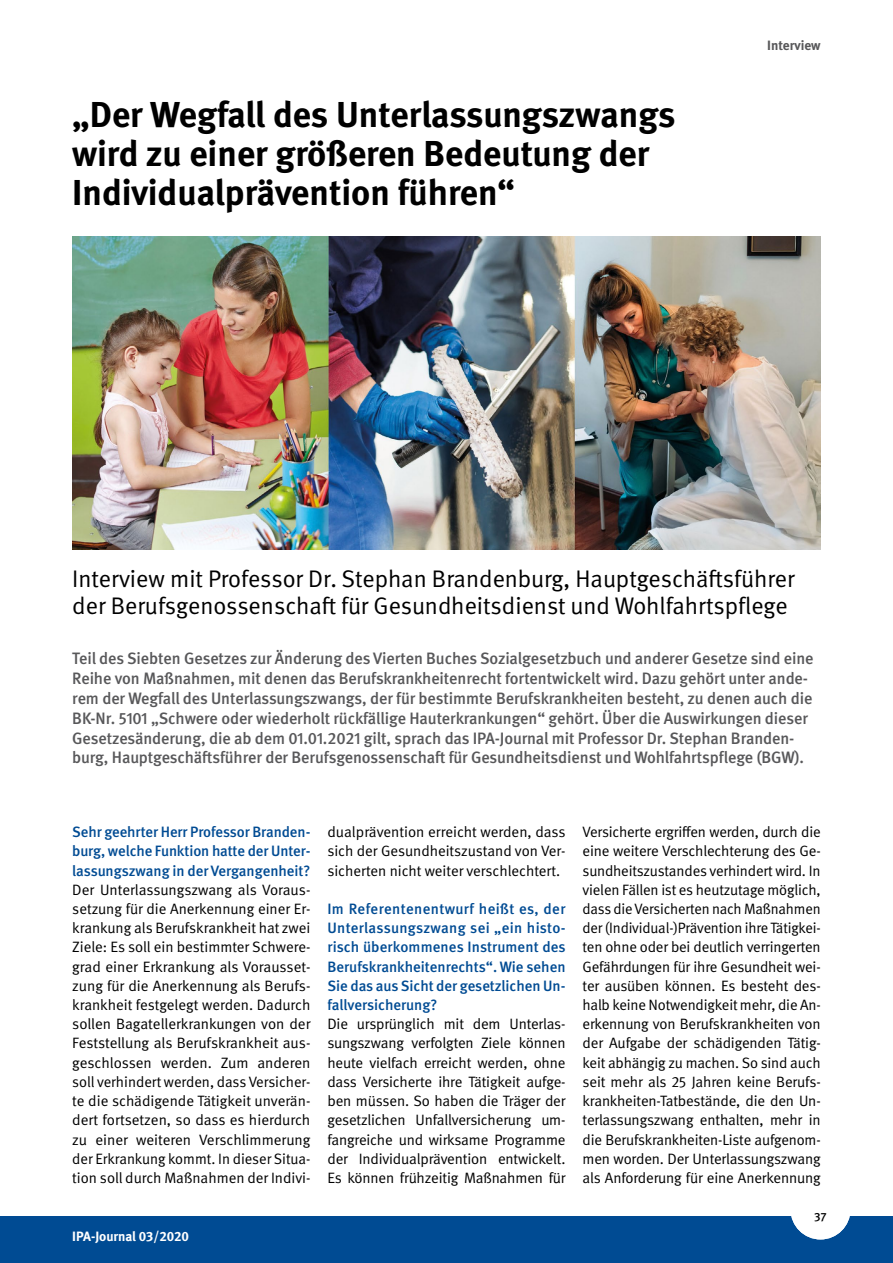
<style>
.page{position:relative;width:893px;height:1263px;background:#fff}
.page>*{position:absolute;margin:0;border:0;box-sizing:border-box;transform-origin:0 0}
._01_Standardschriftarten_ArtikelÜberschri{font:700 36px/39px "DGUV Meta";color:#000}
._01_Standardschriftarten_ArtikelÜberschri-2{font:24px/27px "DGUV Meta";color:#000}
._01_Standardschriftarten_Anleser_11pt{font:500 16.5px/19.8px "DGUV Meta";letter-spacing:-.005em;color:#58585a}
._01_Standardschriftarten_08_Interviewantw{font:15px/19.2px "DGUV Meta";letter-spacing:-.01em;color:#000;text-align:justify}
._01_Standardschriftarten_07_Interviewfrag{font:500 15px/19.2px "DGUV Meta";letter-spacing:-.005em;color:#004b93;text-align:justify}
.t1{font:700 13.5px "DGUV Meta";letter-spacing:-.005em;color:#fff}
.t2{font:700 13.5px "DGUV Meta";color:#58585a}
.t3{font:500 13.5px "DGUV Meta";color:#000}
.t4{font:500 12px "DGUV Meta";color:#000}
</style>
<div class="page">
<div style="left:0;top:1216px;width:893px;height:47px;background:#004b93"></div>
<div style="left:791px;top:1179px;width:59px;height:60px;background:#fff;border-radius:50%"></div>
<img style="left:72px;top:236px;width:749px;height:313px">
<h1 class="_01_Standardschriftarten_ArtikelÜberschri" style="left:72px;top:96px;width:605px">„Der Wegfall des Unterlassungszwangs wird zu einer größeren Bedeutung der<br>Individualprävention führen“</h1>
<p class="t2" style="left:767px;top:37px;width:55px">Interview</p>
<h2 class="_01_Standardschriftarten_ArtikelÜberschri-2" style="left:72px;top:565px;width:724px">Interview mit Professor Dr. Stephan Brandenburg, Hauptgeschäftsführer der Berufsgenossenschaft für Gesundheitsdienst und Wohlfahrtspflege</h2>
<p class="_01_Standardschriftarten_Anleser_11pt" style="left:72px;top:649px;width:743px">Teil des Siebten Gesetzes zur Änderung des Vierten Buches Sozialgesetzbuch und anderer Gesetze sind eine Reihe von Maßnahmen, mit denen das Berufskrankheitenrecht fortentwickelt wird. Dazu gehört unter ande&shy;rem der Wegfall des Unterlassungszwangs, der für bestimmte Berufskrankheiten besteht, zu denen auch die BK-Nr. 5101 „Schwere oder wiederholt rückfällige Hauterkrankungen“ gehört. Über die Auswirkungen dieser Gesetzesänderung, die ab dem 01.01.2021 gilt, sprach das IPA-Journal mit Professor Dr. Stephan Branden&shy;burg, Hauptgeschäftsführer der Berufsgenossenschaft für Gesundheitsdienst und Wohlfahrtspflege (BGW).</p>
<p class="_01_Standardschriftarten_07_Interviewfrag" style="left:72px;top:823px;width:240px">Sehr geehrter Herr Professor Branden&shy;burg, welche Funktion hatte der Unter&shy;lassungszwang in der Vergangenheit?</p>
<p class="_01_Standardschriftarten_08_Interviewantw" style="left:72px;top:880px;width:240px">Der Unterlassungszwang als Voraus&shy;setzung für die Anerkennung einer Er&shy;krankung als Berufskrankheit hat zwei Ziele: Es soll ein bestimmter Schwere&shy;grad einer Erkrankung als Vorausset&shy;zung für die Anerkennung als Berufs&shy;krankheit festgelegt werden. Dadurch sollen Bagatellerkrankungen von der Feststellung als Berufskrankheit aus&shy;geschlossen werden. Zum anderen soll verhindert werden, dass Versicher&shy;te die schädigende Tätigkeit unverän&shy;dert fortsetzen, so dass es hierdurch zu einer weiteren Verschlimmerung der Erkrankung kommt. In dieser Situa&shy;tion soll durch Maßnahmen der Indivi-</p>
<p class="t1" style="left:72px;top:1228px;width:118px">IPA-Journal 03/2020</p>
<p class="_01_Standardschriftarten_08_Interviewantw" style="left:327px;top:823px;width:240px">dualprävention erreicht werden, dass sich der Gesundheitszustand von Ver&shy;sicherten nicht weiter verschlechtert.</p>
<p class="_01_Standardschriftarten_07_Interviewfrag" style="left:327px;top:900px;width:240px">Im Referentenentwurf heißt es, der Unterlassungszwang sei „ein histo&shy;risch überkommenes Instrument des Berufskrankheitenrechts“. Wie sehen Sie das aus Sicht der gesetzlichen Un&shy;fallversicherung?</p>
<p class="_01_Standardschriftarten_08_Interviewantw" style="left:327px;top:1015px;width:240px">Die ursprünglich mit dem Unterlas&shy;sungszwang verfolgten Ziele können heute vielfach erreicht werden, ohne dass Versicherte ihre Tätigkeit aufge&shy;ben müssen. So haben die Träger der gesetzlichen Unfallversicherung um&shy;fangreiche und wirksame Programme der Individualprävention entwickelt.<br>Es können frühzeitig Maßnahmen für</p>
<p class="_01_Standardschriftarten_08_Interviewantw" style="left:583px;top:823px;width:240px">Versicherte ergriffen werden, durch die eine weitere Verschlechterung des Ge&shy;sundheitszustandes verhindert wird. In vielen Fällen ist es heutzutage möglich, dass die Versicherten nach Maßnahmen der (Individual-)Prävention ihre Tätigkei&shy;ten ohne oder bei deutlich verringerten Gefährdungen für ihre Gesundheit wei&shy;ter ausüben können. Es besteht des&shy;halb keine Notwendigkeit mehr, die An&shy;erkennung von Berufskrankheiten von der Aufgabe der schädigenden Tätig&shy;keit abhängig zu machen. So sind auch seit mehr als 25 Jahren keine Berufs&shy;krankheiten-Tatbestände, die den Un&shy;terlassungszwang enthalten, mehr in die Berufskrankheiten-Liste aufgenom&shy;men worden. Der Unterlassungszwang als Anforderung für eine Anerkennung</p>
<p class="t3" style="left:813px;top:1209px;width:15px">37</p>
<p class="t4" style="left:814px;top:1210px;width:14px">37</p>
</div>
